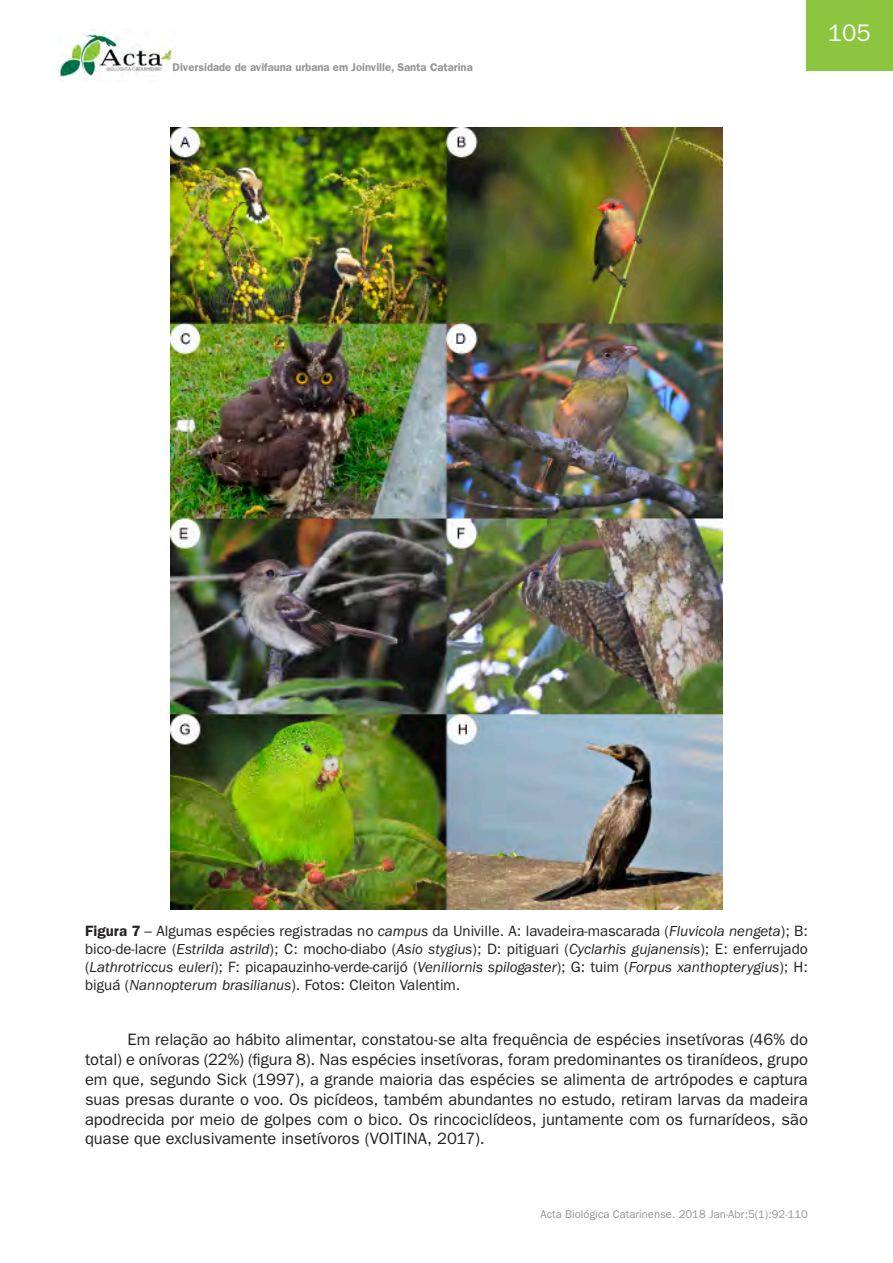
<style>
.page{position:relative;width:893px;height:1263px;background:#fff}
.page>*{position:absolute;margin:0;border:0;box-sizing:border-box;transform-origin:0 0}
.t1{font:24px "ITC Franklin Gothic Std";color:#fff}
.ACTA_texto{font:16.5px/19.8px "ITC Franklin Gothic Std";color:#231f20;text-align:justify}
.ACTA_tabelas_e_figur{font:15px/18px "ITC Franklin Gothic Std";color:#231f20;text-align:justify}
.t2{font:600 11.25px "ITC Franklin Gothic Std";color:#939598}
.t3{font:11.25px "ITC Franklin Gothic Std";color:#939598}
.s1{font-weight:600}
.s2{font-style:italic}
</style>
<div class="page">
<img style="left:59px;top:29px;width:116px;height:53px">
<div style="left:806px;top:0;width:87px;height:71px;background:#8cc63e"></div>
<img style="left:170px;top:128px;width:553px;height:781px">
<p class="t2" style="left:173px;top:60px;width:302px">Diversidade de avifauna urbana em Joinville, Santa Catarina</p>
<h1 class="t1" style="left:828px;top:19px;width:45px">105</h1>
<p class="ACTA_tabelas_e_figur" style="left:85px;top:922px;width:724px"><span class="s1">Figura 7</span> – Algumas espécies registradas no <span class="s2">campus</span> da Univille. A: lavadeira-mascarada (<span class="s2">Fluvicola nengeta</span>); B: bico-de-lacre (<span class="s2">Estrilda astrild</span>); C: mocho-diabo (<span class="s2">Asio stygius</span>); D: pitiguari (<span class="s2">Cyclarhis gujanensis</span>); E: enferrujado (<span class="s2">Lathrotriccus euleri</span>); F: picapauzinho-verde-carijó (<span class="s2">Veniliornis spilogaster</span>); G: tuim (<span class="s2">Forpus xanthopterygius</span>); H: biguá (<span class="s2">Nannopterum brasilianus</span>). Fotos: Cleiton Valentim.</p>
<p class="ACTA_texto" style="left:85px;top:1030px;width:724px;text-indent:43px">Em relação ao hábito alimentar, constatou-se alta frequência de espécies insetívoras (46% do total) e onívoras (22%) (figura 8). Nas espécies insetívoras, foram predominantes os tiranídeos, grupo em que, segundo Sick (1997), a grande maioria das espécies se alimenta de artrópodes e captura suas presas durante o voo. Os picídeos, também abundantes no estudo, retiram larvas da madeira apodrecida por meio de golpes com o bico. Os rincociclídeos, juntamente com os furnarídeos, são quase que exclusivamente insetívoros (VOITINA, 2017).</p>
<p class="t3" style="left:540px;top:1207px;width:269px">Acta Biológica Catarinense. 2018 Jan-Abr;5(1):92-110</p>
</div>
